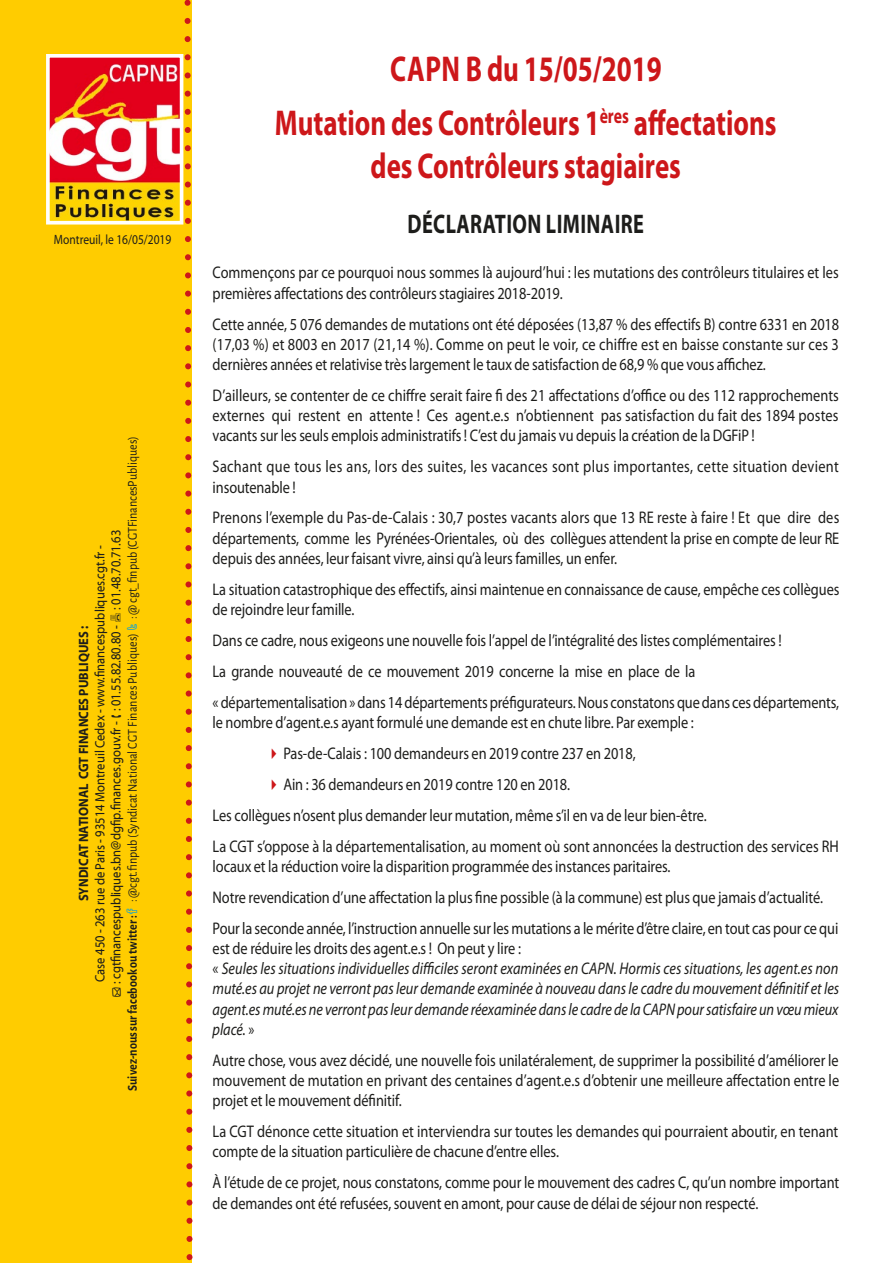
<style>
.page{position:relative;width:893px;height:1263px;background:#fff}
.page>*{position:absolute;margin:0;border:0;box-sizing:border-box;transform-origin:0 0}
.t1{font:700 36px/43.2px "Myriad Pro";color:#cd171a;text-align:center;scale:.75 1}
.t2{font:700 27px "Myriad Pro";letter-spacing:.02em;color:#1d1d1b;scale:.75 1}
.t3{font:16.8px/20.2px "Myriad Pro";letter-spacing:-.005em;color:#1d1d1b;scale:.85 1}
.t4{font:italic 16.8px/20.2px "Myriad Pro";letter-spacing:-.005em;color:#1d1d1b;text-align:justify;scale:.85 1}
.t5{font:16.8px/20.2px "Myriad Pro";letter-spacing:.02em;color:#1d1d1b;scale:.85 1}
.t6{font:13.5px/16.2px "Myriad Web Pro";color:#1d1d1b;text-align:center;scale:.9 1}
.Style_de_paragraphe{font:13.5px "Alegreya Sans";color:#1d1d1b;scale:.9 1}
.t7{font:13.5px "Myriad Pro";color:#1d1d1b;scale:.85 1}
.s1{font-weight:700}
.s2{color:#cd171a}
.s3{font-style:normal}
</style>
<div class="page">
<div style="left:0;top:0;width:191px;height:1263px;background:#fc0"></div>
<svg style="left:183px;top:0;width:10px;height:1263px"></svg>
<img style="left:51px;top:59px;width:127px;height:161px">
<div style="left:46px;top:54px;width:137px;height:171px;border:4px solid #fff"></div>
<p class="t7" style="left:54px;top:231px;width:140px">Montreuil, le 16/05/2019</p>
<p class="Style_de_paragraphe" style="left:123px;top:1091px;width:729px;rotate:-90deg"><span class="s1">Suivez-nous sur facebook ou twitter :</span> : @cgt.finpub (Syndicat National CGT Finances Publiques) : @ cgt_finpub (CGTFinancesPubliques)</p>
<p class="t6" style="left:108px;top:997px;width:520px;rotate:-90deg">● : cgtfinancespubliques.bn@dgfip.finances.gouv.fr - : 01.55.82.80.80 - : 01.48.70.71.63</p>
<p class="t6" style="left:76px;top:982px;width:487px;rotate:-90deg"><span class="s1">SYNDICAT NATIONAL CGT FINANCES PUBLIQUES :<br></span>Case 450 - 263 rue de Paris - 93514 Montreuil Cedex - www.financespubliques.cgt.fr -</p>
<p class="t1" style="left:390px;top:46px;width:363px">CAPN B du 15/05/2019</p>
<p class="t1" style="left:275px;top:100px;width:670px">Mutation des Contrôleurs 1<sup>ères</sup> affectations des Contrôleurs stagiaires</p>
<p class="t2" style="left:408px;top:206px;width:317px">DÉCLARATION LIMINAIRE</p>
<p class="t3" style="left:213px;top:262px;width:738px">Commençons par ce pourquoi nous sommes là aujourd’hui : les mutations des contrôleurs titulaires et les premières affectations des contrôleurs stagiaires 2018-2019.</p>
<p class="t3" style="left:213px;top:314px;width:739px;text-align:justify">Cette année, 5 076 demandes de mutations ont été déposées (13,87 % des effectifs B) contre 6331 en 2018 (17,03 %) et 8003 en 2017 (21,14 %). Comme on peut le voir, ce chiffre est en baisse constante sur ces 3 dernières années et relativise très largement le taux de satisfaction de 68,9 % que vous affichez.</p>
<p class="t3" style="left:213px;top:385px;width:738px;text-align:justify">D’ailleurs, se contenter de ce chiffre serait faire fi des 21 affectations d’office ou des 112 rapprochements externes qui restent en attente ! Ces agent.e.s n’obtiennent pas satisfaction du fait des 1894 postes vacants sur les seuls emplois administratifs ! C’est du jamais vu depuis la création de la DGFiP !</p>
<p class="t5" style="left:213px;top:456px;width:738px">Sachant que tous les ans, lors des suites, les vacances sont plus importantes, cette situation devient insoutenable !</p>
<p class="t3" style="left:213px;top:507px;width:739px;text-align:justify">Prenons l’exemple du Pas-de-Calais : 30,7 postes vacants alors que 13 RE reste à faire ! Et que dire des départements, comme les Pyrénées-Orientales, où des collègues attendent la prise en compte de leur RE depuis des années, leur faisant vivre, ainsi qu’à leurs familles, un enfer.</p>
<p class="t3" style="left:213px;top:579px;width:739px">La situation catastrophique des effectifs, ainsi maintenue en connaissance de cause, empêche ces collègues de rejoindre leur famille.</p>
<p class="t3" style="left:213px;top:630px;width:671px">Dans ce cadre, nous exigeons une nouvelle fois l’appel de l’intégralité des listes complémentaires !</p>
<p class="t3" style="left:213px;top:661px;width:570px">La grande nouveauté de ce mouvement 2019 concerne la mise en place de la</p>
<p class="t3" style="left:213px;top:692px;width:739px">« départementalisation » dans 14 départements préfigurateurs. Nous constatons que dans ces départements, le nombre d’agent.e.s ayant formulé une demande est en chute libre. Par exemple :</p>
<p class="t3" style="left:267px;top:743px;width:436px"><span class="s2">✔</span> Pas-de-Calais : 100 demandeurs en 2019 contre 237 en 2018,</p>
<p class="t3" style="left:267px;top:774px;width:359px"><span class="s2">✔</span> Ain : 36 demandeurs en 2019 contre 120 en 2018.</p>
<p class="t3" style="left:213px;top:805px;width:583px">Les collègues n’osent plus demander leur mutation, même s’il en va de leur bien-être.</p>
<p class="t3" style="left:213px;top:835px;width:738px">La CGT s’oppose à la départementalisation, au moment où sont annoncées la destruction des services RH locaux et la réduction voire la disparition programmée des instances paritaires.</p>
<p class="t3" style="left:213px;top:887px;width:720px">Notre revendication d’une affectation la plus fine possible (à la commune) est plus que jamais d’actualité.</p>
<p class="t3" style="left:213px;top:917px;width:738px">Pour la seconde année, l’instruction annuelle sur les mutations a le mérite d’être claire, en tout cas pour ce qui est de réduire les droits des agent.e.s ! On peut y lire :</p>
<p class="t4" style="left:213px;top:958px;width:739px"><span class="s3">«</span> Seules les situations individuelles difficiles seront examinées en CAPN. Hormis ces situations, les agent.es non muté.es au projet ne verront pas leur demande examinée à nouveau dans le cadre du mouvement définitif et les agent.es muté.es ne verront pas leur demande réexaminée dans le cadre de la CAPN pour satisfaire un vœu mieux placé. <span class="s3">»</span></p>
<p class="t3" style="left:213px;top:1050px;width:739px;text-align:justify">Autre chose, vous avez décidé, une nouvelle fois unilatéralement, de supprimer la possibilité d’améliorer le mouvement de mutation en privant des centaines d’agent.e.s d’obtenir une meilleure affectation entre le projet et le mouvement définitif.</p>
<p class="t3" style="left:213px;top:1121px;width:738px">La CGT dénonce cette situation et interviendra sur toutes les demandes qui pourraient aboutir, en tenant compte de la situation particulière de chacune d’entre elles.</p>
<p class="t3" style="left:213px;top:1172px;width:739px">À l’étude de ce projet, nous constatons, comme pour le mouvement des cadres C, qu’un nombre important de demandes ont été refusées, souvent en amont, pour cause de délai de séjour non respecté.</p>
</div>
